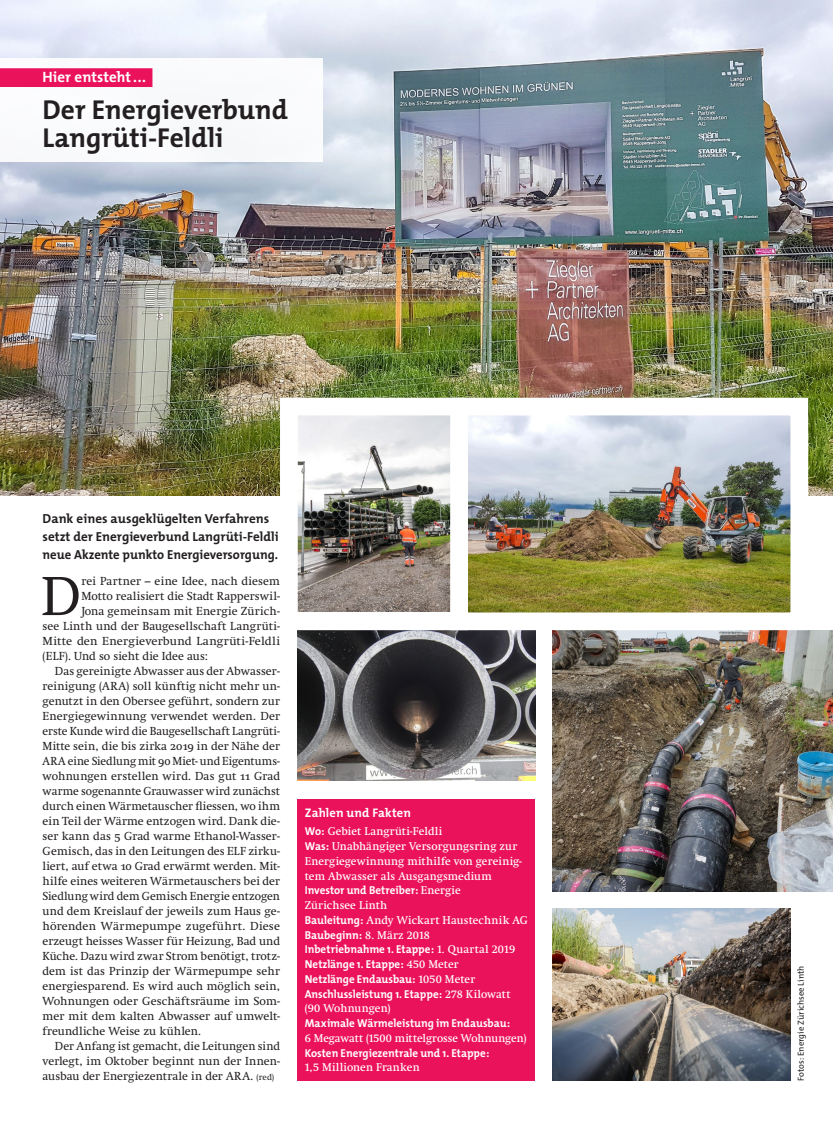
<style>
.page{position:relative;width:833px;height:1134px;background:#fff}
.page>*{position:absolute;margin:0;border:0;box-sizing:border-box;transform-origin:0 0}
.t1{font:56px "Swift Neue LT Pro";color:#231f20}
.t2{font:700 27.5px/27.5px "The Mix";color:#231f20}
.t3{font:700 15px "The Mix";letter-spacing:.005em;color:#fff}
.t4{font:700 13.12px/18px "The Mix";color:#231f20}
.t5{font:700 12.5px "The Mix";letter-spacing:.01em;color:#fff}
.t6{font:11.88px "Swift Neue LT Pro";letter-spacing:.01em;color:#231f20}
.t7{font:700 11.5px/14.8px "The Mix";color:#fff;scale:.96 1}
.t8{font:11.5px/14.8px "Swift Neue LT Pro";letter-spacing:.015em;color:#fff}
.t9{font:8.75px "The Mix";color:#231f20}
.s1{font-size:8.75px}
.s2{font-family:"The Mix";font-weight:700}
.s3{font-family:"Swift Neue LT Pro";font-weight:400}
</style>
<div class="page">
<img style="left:0;top:0;width:833px;height:495px">
<div style="left:0;top:59px;width:322px;height:103px;background:#fff"></div>
<div style="left:0;top:68px;width:152px;height:19px;background:#eb125c"></div>
<div style="left:298px;top:799px;width:237px;height:281px;background:#eb125c"></div>
<img style="left:553px;top:630px;width:280px;height:261px">
<img style="left:298px;top:639px;width:237px;height:141px">
<img style="left:477px;top:389px;width:340px;height:250px">
<img style="left:553px;top:909px;width:237px;height:171px">
<img style="left:271px;top:389px;width:206px;height:250px">
<p class="t3" style="left:43px;top:65px;width:105px">Hier entsteht...</p>
<h2 class="t2" style="left:43px;top:95px;width:247px">Der Energieverbund<br>Langrüti-Feldli</h2>
<p class="t4" style="left:43px;top:510px;width:238px">Dank eines ausgeklügelten Verfahrens setzt der Energieverbund Langrüti-Feldli neue Akzente punkto Energieversorgung.</p>
<h1 class="t1" style="left:41px;top:563px;width:41px">D</h1>
<p class="t6" style="left:81px;top:574px;width:200px">rei Partner – eine Idee, nach diesem</p>
<p class="t6" style="left:81px;top:589px;width:200px">Motto realisiert die Stadt Rapperswil-</p>
<p class="t6" style="left:81px;top:604px;width:200px">Jona gemeinsam mit Energie Zürich-</p>
<p class="t6" style="left:43px;top:619px;width:239px">see Linth und der Baugesellschaft Langrüti-</p>
<p class="t6" style="left:43px;top:634px;width:239px">Mitte den Energieverbund Langrüti-Feldli</p>
<p class="t6" style="left:43px;top:649px;width:167px">(ELF). Und so sieht die Idee aus:</p>
<p class="t6" style="left:55px;top:664px;width:226px">Das gereinigte Abwasser aus der Abwasser-</p>
<p class="t6" style="left:43px;top:679px;width:239px">reinigung (ARA) soll künftig nicht mehr un-</p>
<p class="t6" style="left:43px;top:694px;width:239px">genutzt in den Obersee geführt, sondern zur</p>
<p class="t6" style="left:43px;top:709px;width:239px">Energiegewinnung verwendet werden. Der</p>
<p class="t6" style="left:43px;top:724px;width:239px">erste Kunde wird die Baugesellschaft Langrüti-</p>
<p class="t6" style="left:43px;top:739px;width:239px">Mitte sein, die bis zirka 2019 in der Nähe der</p>
<p class="t6" style="left:43px;top:754px;width:239px">ARA eine Siedlung mit 90 Miet- und Eigentums-</p>
<p class="t6" style="left:43px;top:769px;width:239px">wohnungen erstellen wird. Das gut 11 Grad</p>
<p class="t6" style="left:43px;top:784px;width:239px">warme sogenannte Grauwasser wird zunächst</p>
<p class="t6" style="left:43px;top:799px;width:239px">durch einen Wärmetauscher fliessen, wo ihm</p>
<p class="t6" style="left:43px;top:814px;width:239px">ein Teil der Wärme entzogen wird. Dank die-</p>
<p class="t6" style="left:43px;top:829px;width:239px">ser kann das 5 Grad warme Ethanol-Wasser-</p>
<p class="t6" style="left:43px;top:844px;width:239px">Gemisch, das in den Leitungen des ELF zirku-</p>
<p class="t6" style="left:43px;top:859px;width:239px">liert, auf etwa 10 Grad erwärmt werden. Mit-</p>
<p class="t6" style="left:43px;top:874px;width:239px">hilfe eines weiteren Wärmetauschers bei der</p>
<p class="t6" style="left:43px;top:889px;width:239px">Siedlung wird dem Gemisch Energie entzogen</p>
<p class="t6" style="left:43px;top:904px;width:239px">und dem Kreislauf der jeweils zum Haus ge-</p>
<p class="t6" style="left:43px;top:919px;width:239px">hörenden Wärmepumpe zugeführt. Diese</p>
<p class="t6" style="left:43px;top:934px;width:239px">erzeugt heisses Wasser für Heizung, Bad und</p>
<p class="t6" style="left:43px;top:949px;width:239px">Küche. Dazu wird zwar Strom benötigt, trotz-</p>
<p class="t6" style="left:43px;top:964px;width:239px">dem ist das Prinzip der Wärmepumpe sehr</p>
<p class="t6" style="left:43px;top:979px;width:239px">energiesparend. Es wird auch möglich sein,</p>
<p class="t6" style="left:43px;top:994px;width:239px">Wohnungen oder Geschäftsräume im Som-</p>
<p class="t6" style="left:43px;top:1009px;width:239px">mer mit dem kalten Abwasser auf umwelt-</p>
<p class="t6" style="left:43px;top:1024px;width:160px">freundliche Weise zu kühlen.</p>
<p class="t6" style="left:55px;top:1039px;width:227px">Der Anfang ist gemacht, die Leitungen sind</p>
<p class="t6" style="left:43px;top:1054px;width:239px">verlegt, im Oktober beginnt nun der Innen-</p>
<p class="t6" style="left:43px;top:1069px;width:233px">ausbau der Energiezentrale in der ARA. <span class="s1">(red)</span></p>
<p class="t5" style="left:305px;top:802px;width:108px">Zahlen und Fakten</p>
<p class="t8" style="left:305px;top:824px;width:219px"><span class="s2">Wo:</span> Gebiet Langrüti-Feldli<br><span class="s2">Was:</span> Unabhängiger Versorgungsring zur Energiegewinnung mithilfe von gereinig&shy;tem Abwasser als Ausgangsmedium</p>
<p class="t7" style="left:305px;top:883px;width:164px">Investor und Betreiber: <span class="s3">Energie</span></p>
<p class="t8" style="left:305px;top:898px;width:224px">Zürichsee Linth<br><span class="s2">Bauleitung:</span> Andy Wickart Haustechnik AG</p>
<p class="t7" style="left:305px;top:927px;width:221px">Baubeginn: <span class="s3">8. März 2018<br></span>Inbetriebnahme 1. Etappe: <span class="s3">1. Quartal 2019<br></span>Netzlänge 1. Etappe: <span class="s3">450 Meter<br></span>Netzlänge Endausbau: <span class="s3">1050 Meter </span>Anschlussleistung 1. Etappe: <span class="s3">278 Kilowatt</span></p>
<p class="t8" style="left:305px;top:1001px;width:87px">(90 Wohnungen)</p>
<p class="t7" style="left:305px;top:1015px;width:215px">Maximale Wärmeleistung im Endausbau:</p>
<p class="t8" style="left:305px;top:1030px;width:223px">6 Megawatt (1500 mittelgrosse Wohnungen)</p>
<p class="t7" style="left:305px;top:1045px;width:194px">Kosten Energiezentrale und 1. Etappe:</p>
<p class="t8" style="left:305px;top:1060px;width:116px">1,5 Millionen Franken</p>
<p class="t9" style="left:793px;top:1081px;width:116px;rotate:-90deg">Fotos: Energie Zürichsee Linth</p>
</div>
